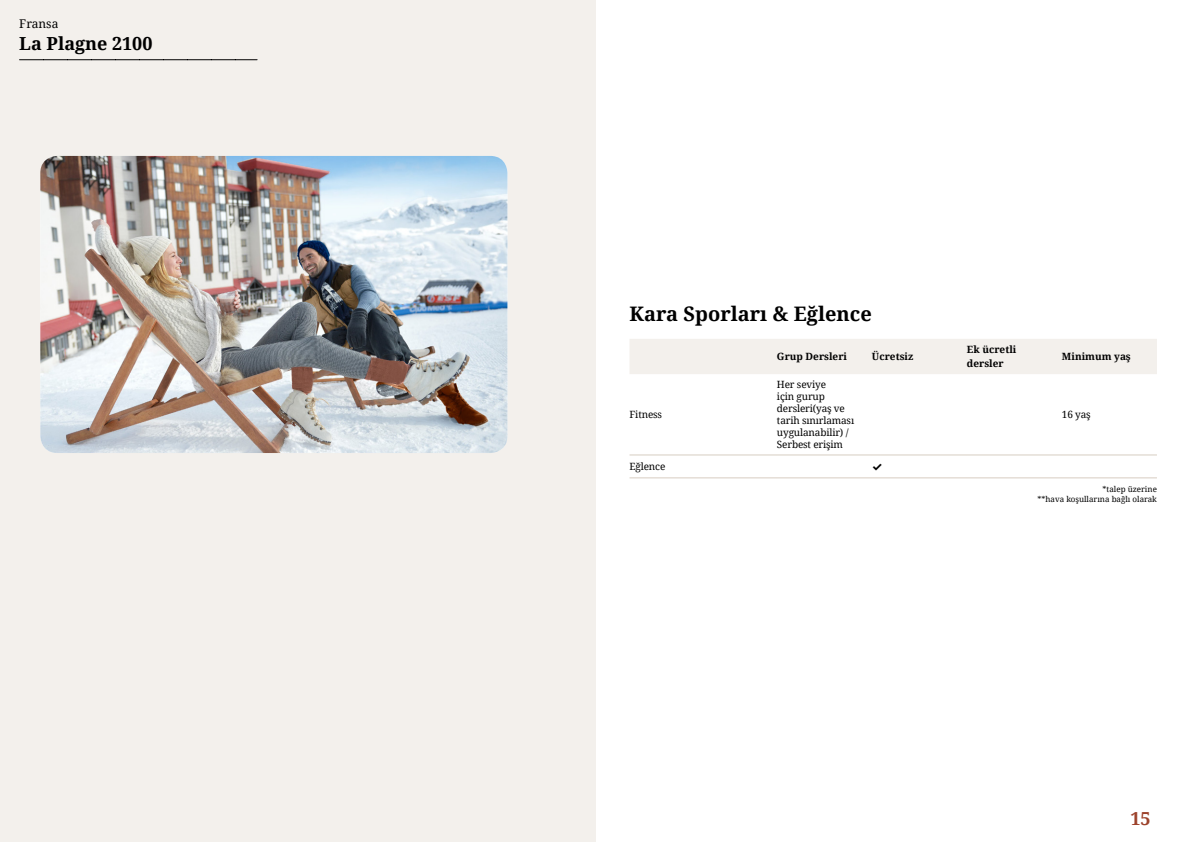
<style>
.page{position:relative;width:1191px;height:842px;background:#fff}
.page>*{position:absolute;margin:0;border:0;box-sizing:border-box;transform-origin:0 0}
.t1{font:700 20px "Noto Serif";color:#000}
.t2{font:700 18px "Noto Serif";color:#000}
.t3{font:700 18px "Noto Serif";color:#9d432c}
.t4{font:12px "Noto Serif";color:#000}
.t5{font:700 12px "Inter";color:#000}
.t6{font:10px/12px "Noto Serif";letter-spacing:-.015em;color:#000}
.t7{font:700 10px/14px "Noto Serif";color:#000}
.t8{font:8px/9.6px "Noto Serif";color:#000;text-align:right}
</style>
<div class="page">
<div style="left:0;top:0;width:595px;height:842px;background:#f3f0ec"></div>
<img style="left:40px;top:156px;width:467px;height:297px">
<svg style="left:20px;top:59px;width:237px;height:1px"></svg>
<div style="left:630px;top:339px;width:527px;height:35px;background:#f3f0ec"></div>
<hr style="left:629px;top:454px;width:148px;height:1px;background:#d7cdc1">
<hr style="left:777px;top:454px;width:95px;height:1px;background:#d7cdc1">
<hr style="left:872px;top:454px;width:95px;height:1px;background:#d7cdc1">
<hr style="left:967px;top:454px;width:95px;height:1px;background:#d7cdc1">
<hr style="left:1062px;top:454px;width:95px;height:1px;background:#d7cdc1">
<hr style="left:629px;top:477px;width:148px;height:1px;background:#d7cdc1">
<hr style="left:777px;top:477px;width:95px;height:1px;background:#d7cdc1">
<hr style="left:872px;top:477px;width:95px;height:1px;background:#d7cdc1">
<hr style="left:967px;top:477px;width:95px;height:1px;background:#d7cdc1">
<hr style="left:1062px;top:477px;width:95px;height:1px;background:#d7cdc1">
<p class="t4" style="left:19px;top:16px;width:41px">Fransa</p>
<h2 class="t2" style="left:19px;top:31px;width:135px">La Plagne 2100</h2>
<h1 class="t1" style="left:629px;top:299px;width:244px">Kara Sporları &amp; Eğlence</h1>
<p class="t7" style="left:777px;top:349px;width:72px">Grup Dersleri</p>
<p class="t7" style="left:872px;top:349px;width:43px">Ücretsiz</p>
<p class="t7" style="left:967px;top:342px;width:51px">Ek ücretli dersler</p>
<p class="t7" style="left:1062px;top:349px;width:70px">Minimum yaş</p>
<p class="t6" style="left:629px;top:408px;width:34px">Fitness</p>
<p class="t6" style="left:777px;top:378px;width:79px">Her seviye<br>için gurup dersleri(yaş ve tarih sınırlaması uygulanabilir) /<br>Serbest erişim</p>
<p class="t6" style="left:629px;top:460px;width:37px">Eğlence</p>
<p class="t5" style="left:872px;top:458px;width:12px">✓</p>
<p class="t6" style="left:1062px;top:408px;width:30px">16 yaş</p>
<p class="t8" style="left:1037px;top:484px;width:121px">*talep üzerine<br>**hava koşullarına bağlı olarak</p>
<h2 class="t3" style="left:1130px;top:806px;width:22px">15</h2>
</div>
